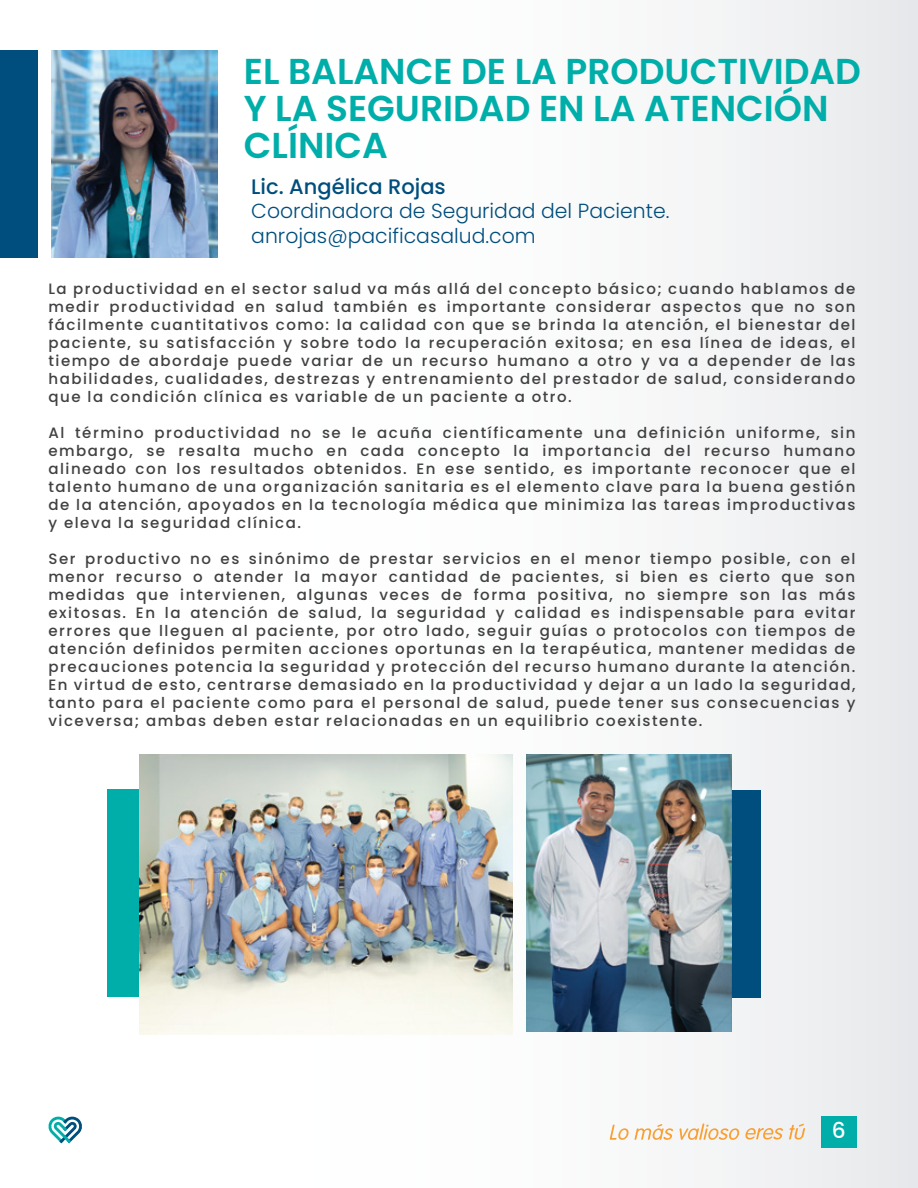
<style>
.page{position:relative;width:918px;height:1188px;background:#fff}
.page>*{position:absolute;margin:0;border:0;box-sizing:border-box;transform-origin:0 0}
.t1{font:600 36px/36.9px "Poppins";color:#00aea9}
.t2{font:500 21.75px "Poppins";color:#fff}
.t3{font:500 21px "Poppins";color:#004e7d}
.t4{font:300 20.4px/25.2px "Poppins";color:#004e7d}
.t5{font:500 15px/18px "Poppins";letter-spacing:.1em;color:#414042;text-align:justify}
</style>
<div class="page">
<div style="left:0;top:0;width:918px;height:1188px;background:linear-gradient(to right,#fff,#eeeff1)"></div>
<svg style="left:48px;top:1117px;width:35px;height:26px"></svg>
<div style="left:821px;top:1116px;width:35px;height:32px;background:#00aea9"></div>
<svg style="left:610px;top:1124px;width:63px;height:16px"></svg>
<svg style="left:680px;top:1123px;width:103px;height:17px"></svg>
<svg style="left:789px;top:1124px;width:16px;height:16px"></svg>
<img style="left:49px;top:50px;width:181px;height:185px">
<div style="left:0;top:50px;width:37px;height:207px;background:#004e7d"></div>
<div style="left:696px;top:791px;width:65px;height:207px;background:#004e7d"></div>
<div style="left:107px;top:790px;width:65px;height:207px;background:#00aea9"></div>
<img style="left:51px;top:50px;width:167px;height:207px">
<img style="left:140px;top:754px;width:372px;height:280px">
<img style="left:527px;top:754px;width:204px;height:278px">
<h1 class="t1" style="left:244px;top:53px;width:619px">EL BALANCE DE LA PRODUCTIVIDAD<br>Y LA SEGURIDAD EN LA ATENCIÓN<br>CLÍNICA</h1>
<h3 class="t3" style="left:251px;top:174px;width:196px">Lic. Angélica Rojas</h3>
<h3 class="t4" style="left:251px;top:199px;width:420px">Coordinadora de Seguridad del Paciente. anrojas@pacificasalud.com</h3>
<p class="t5" style="left:48px;top:280px;width:809px">La productividad en el sector salud va más allá del concepto básico; cuando hablamos de medir productividad en salud también es importante considerar aspectos que no son fácilmente cuantitativos como: la calidad con que se brinda la atención, el bienestar del paciente, su satisfacción y sobre todo la recuperación exitosa; en esa línea de ideas, el tiempo de abordaje puede variar de un recurso humano a otro y va a depender de las habilidades, cualidades, destrezas y entrenamiento del prestador de salud, considerando que la condición clínica es variable de un paciente a otro.</p>
<p class="t5" style="left:48px;top:424px;width:809px">Al término productividad no se le acuña científicamente una definición uniforme, sin embargo, se resalta mucho en cada concepto la importancia del recurso humano alineado con los resultados obtenidos. En ese sentido, es importante reconocer que el talento humano de una organización sanitaria es el elemento clave para la buena gestión de la atención, apoyados en la tecnología médica que minimiza las tareas improductivas y eleva la seguridad clínica.</p>
<p class="t5" style="left:48px;top:550px;width:809px">Ser productivo no es sinónimo de prestar servicios en el menor tiempo posible, con el menor recurso o atender la mayor cantidad de pacientes, si bien es cierto que son medidas que intervienen, algunas veces de forma positiva, no siempre son las más exitosas. En la atención de salud, la seguridad y calidad es indispensable para evitar errores que lleguen al paciente, por otro lado, seguir guías o protocolos con tiempos de atención definidos permiten acciones oportunas en la terapéutica, mantener medidas de precauciones potencia la seguridad y protección del recurso humano durante la atención.<br>En virtud de esto, centrarse demasiado en la productividad y dejar a un lado la seguridad, tanto para el paciente como para el personal de salud, puede tener sus consecuencias y viceversa; ambas deben estar relacionadas en un equilibrio coexistente.</p>
<h2 class="t2" style="left:832px;top:1118px;width:15px">6</h2>
</div>
